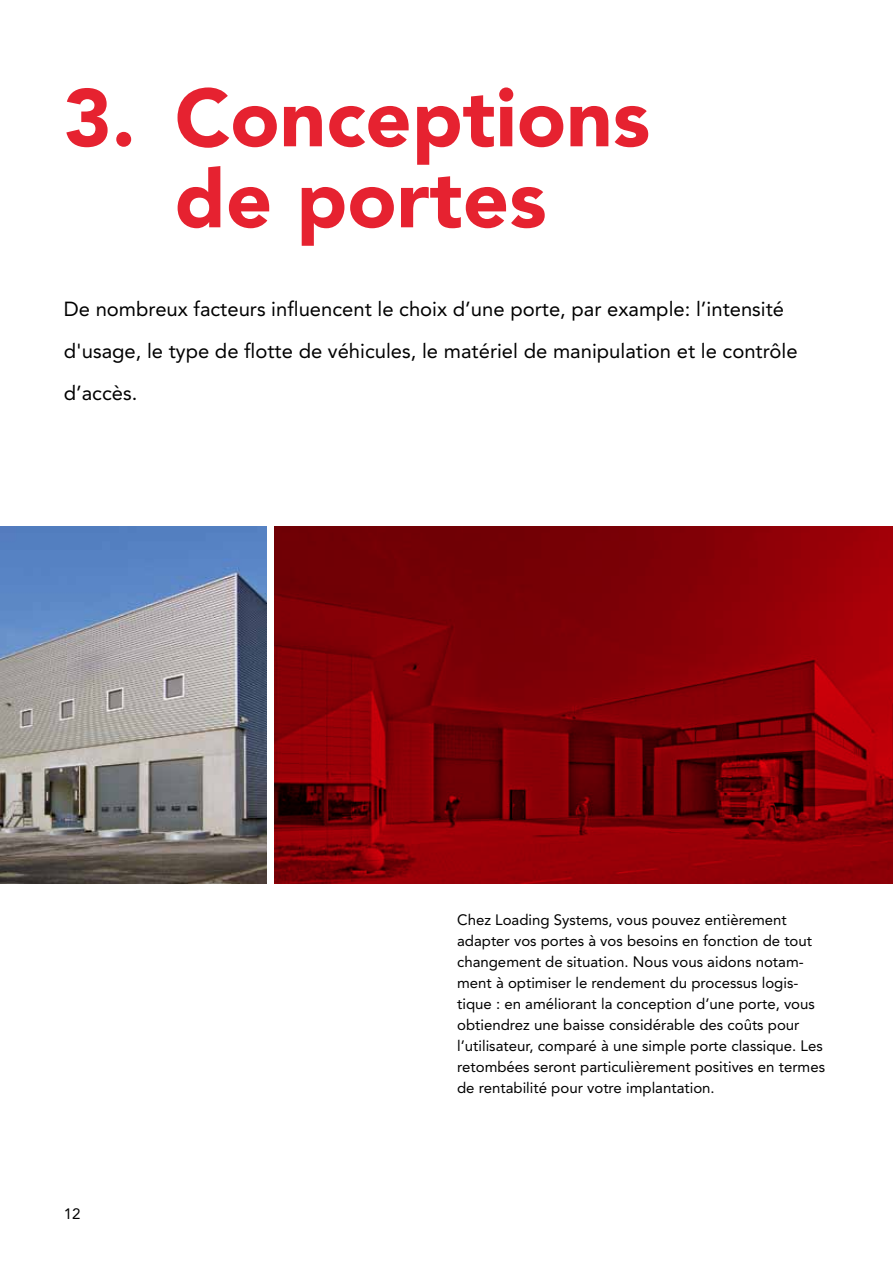
<style>
.page{position:relative;width:893px;height:1263px;background:#fff}
.page>*{position:absolute;margin:0;border:0;box-sizing:border-box;transform-origin:0 0}
.t1{font:900 81px/81px "LS Sans Com";color:#e62230;text-align:center}
.t2{font:20.25px/42px "LS Sans Com";color:#000}
.t3{font:15px/21px "LS Sans Com";color:#000}
</style>
<div class="page">
<img style="left:0;top:526px;width:266px;height:357px">
<img style="left:275px;top:526px;width:618px;height:357px">
<p class="t1" style="left:64px;top:78px;width:588px">3. Conceptions de portes</p>
<p class="t2" style="left:64px;top:288px;width:735px">De nombreux facteurs influencent le choix d’une porte, par example: l’intensité d'usage, le type de flotte de véhicules, le matériel de manipulation et le contrôle d’accès.</p>
<p class="t3" style="left:64px;top:1203px;width:18px">12</p>
<p class="t3" style="left:457px;top:909px;width:369px">Chez Loading Systems, vous pouvez entièrement adapter vos portes à vos besoins en fonction de tout changement de situation. Nous vous aidons notam&shy;ment à optimiser le rendement du processus logis&shy;tique : en améliorant la conception d’une porte, vous obtiendrez une baisse considérable des coûts pour l’utilisateur, comparé à une simple porte classique. Les retombées seront particulièrement positives en termes de rentabilité pour votre implantation.</p>
</div>
